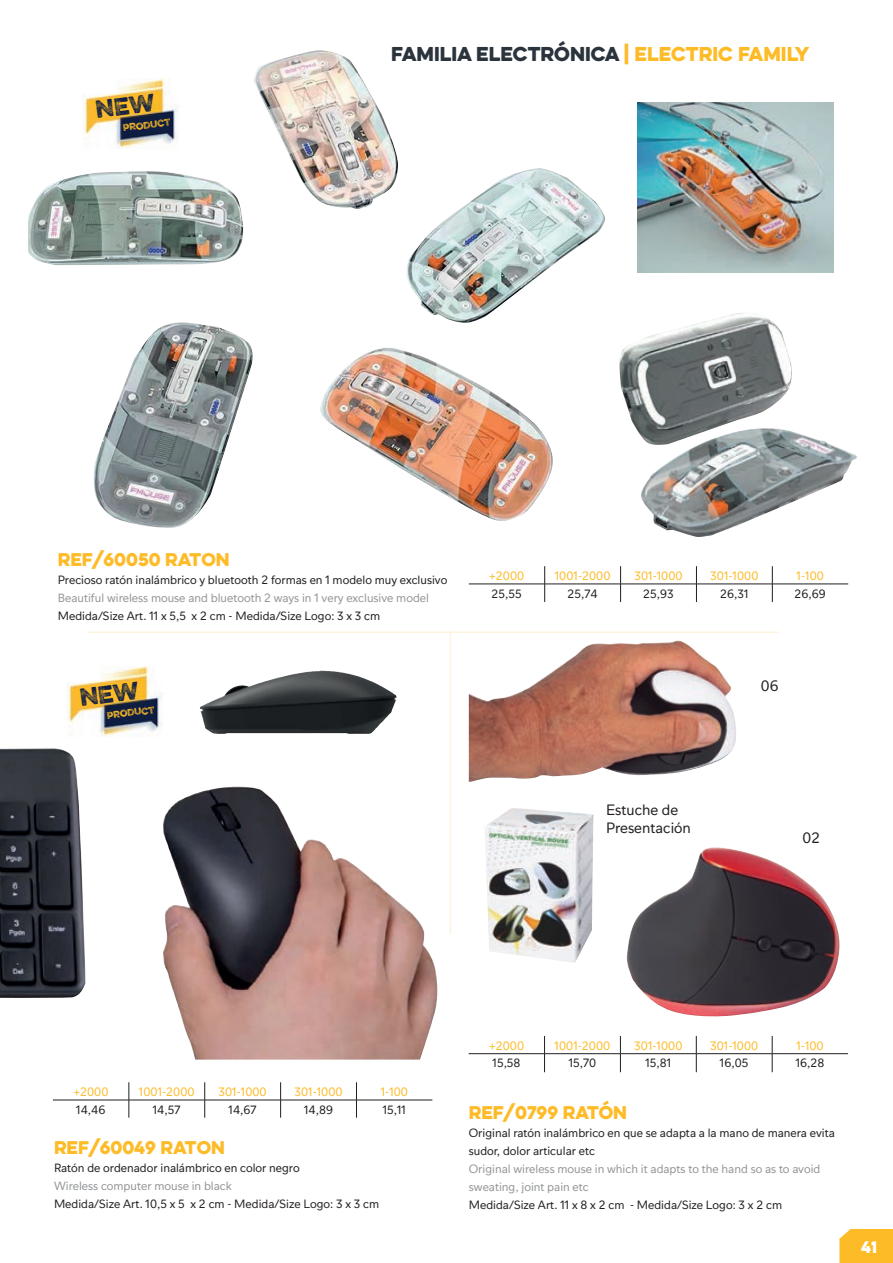
<style>
.page{position:relative;width:893px;height:1263px;background:#fff}
.page>*{position:absolute;margin:0;border:0;box-sizing:border-box;transform-origin:0 0}
.t1{font:18px "Eveleth W01 Clean";color:#2b343c}
.t2{font:16.5px "Eveleth W01 Clean";color:#fdbb28}
.t3{font:15px/18px "Travel";color:#231f20}
.t4{font:15px "Eveleth W01 Clean";color:#fff}
.t5{font:12.15px "Travel";color:#fdbb28}
.t6{font:12px/18px "Travel";color:#231f20}
.t7{font:12px/18px "Travel";color:#939598}
.t8{font:300 8.7px "Eveleth";color:#fdbb28}
.s1{color:#fdbb28}
</style>
<div class="page">
<div style="left:839px;top:1229px;width:54px;height:34px;background:#fdbb28"></div>
<img style="left:28px;top:50px;width:577px;height:478px">
<img style="left:637px;top:102px;width:197px;height:170px">
<img style="left:619px;top:313px;width:238px;height:224px">
<img style="left:83px;top:79px;width:96px;height:71px">
<img style="left:626px;top:847px;width:214px;height:170px">
<img style="left:485px;top:808px;width:108px;height:155px">
<img style="left:200px;top:671px;width:146px;height:63px">
<img style="left:0;top:748px;width:437px;height:311px">
<img style="left:67px;top:666px;width:96px;height:70px">
<hr style="left:88px;top:631px;width:690px;height:2px;background:#fef3dd">
<hr style="left:450px;top:631px;width:1px;height:303px;background:#fef3dd">
<svg style="left:128px;top:1082px;width:1px;height:35px"></svg>
<svg style="left:204px;top:1082px;width:1px;height:35px"></svg>
<svg style="left:280px;top:1082px;width:1px;height:35px"></svg>
<svg style="left:356px;top:1082px;width:1px;height:35px"></svg>
<hr style="left:53px;top:1100px;width:76px;height:1px;background:#231f20">
<hr style="left:129px;top:1100px;width:76px;height:1px;background:#231f20">
<hr style="left:205px;top:1100px;width:76px;height:1px;background:#231f20">
<hr style="left:281px;top:1100px;width:75px;height:1px;background:#231f20">
<hr style="left:356px;top:1100px;width:76px;height:1px;background:#231f20">
<svg style="left:544px;top:1036px;width:1px;height:36px"></svg>
<svg style="left:620px;top:1036px;width:1px;height:36px"></svg>
<svg style="left:696px;top:1036px;width:1px;height:36px"></svg>
<svg style="left:772px;top:1036px;width:1px;height:36px"></svg>
<hr style="left:469px;top:1053px;width:75px;height:1px;background:#231f20">
<hr style="left:544px;top:1053px;width:76px;height:1px;background:#231f20">
<hr style="left:620px;top:1053px;width:76px;height:1px;background:#231f20">
<hr style="left:696px;top:1053px;width:76px;height:1px;background:#231f20">
<hr style="left:772px;top:1053px;width:76px;height:1px;background:#231f20">
<img style="left:469px;top:640px;width:267px;height:142px">
<svg style="left:544px;top:566px;width:1px;height:36px"></svg>
<svg style="left:620px;top:566px;width:1px;height:36px"></svg>
<svg style="left:696px;top:566px;width:1px;height:36px"></svg>
<svg style="left:772px;top:566px;width:1px;height:36px"></svg>
<hr style="left:469px;top:584px;width:76px;height:1px;background:#231f20">
<hr style="left:545px;top:584px;width:76px;height:1px;background:#231f20">
<hr style="left:621px;top:584px;width:75px;height:1px;background:#231f20">
<hr style="left:696px;top:584px;width:76px;height:1px;background:#231f20">
<hr style="left:772px;top:584px;width:76px;height:1px;background:#231f20">
<svg style="left:96px;top:93px;width:59px;height:25px"></svg>
<svg style="left:80px;top:681px;width:60px;height:25px"></svg>
<p class="t8" style="left:122px;top:121px;width:49px;rotate:-8deg">PRODUCT</p>
<h1 class="t1" style="left:391px;top:41px;width:420px">FAMILIA ELECTRÓNICA <span class="s1">| ELECTRIC FAMILY</span></h1>
<h2 class="t2" style="left:58px;top:547px;width:173px">REF/60050 RATON</h2>
<p class="t6" style="left:58px;top:570px;width:391px">Precioso ratón inalámbrico y bluetooth 2 formas en 1 modelo muy exclusivo</p>
<p class="t7" style="left:58px;top:588px;width:373px">Beautiful wireless mouse and bluetooth 2 ways in 1 very exclusive model</p>
<p class="t6" style="left:58px;top:606px;width:324px">Medida/Size Art. 11 x 5,5 x 2 cm - Medida/Size Logo: 3 x 3 cm</p>
<p class="t8" style="left:106px;top:709px;width:49px;rotate:-8deg">PRODUCT</p>
<p class="t5" style="left:489px;top:568px;width:37px">+2000</p>
<p class="t5" style="left:555px;top:568px;width:57px">1001-2000</p>
<p class="t5" style="left:634px;top:568px;width:50px">301-1000</p>
<p class="t5" style="left:710px;top:568px;width:50px">301-1000</p>
<p class="t5" style="left:797px;top:568px;width:29px">1-100</p>
<p class="t6" style="left:492px;top:584px;width:32px">25,55</p>
<p class="t6" style="left:567px;top:584px;width:32px">25,74</p>
<p class="t6" style="left:643px;top:584px;width:32px">25,93</p>
<p class="t6" style="left:720px;top:584px;width:30px">26,31</p>
<p class="t6" style="left:795px;top:584px;width:33px">26,69</p>
<p class="t3" style="left:606px;top:800px;width:86px">Estuche de<br>Presentación</p>
<p class="t3" style="left:761px;top:677px;width:19px">06</p>
<p class="t3" style="left:802px;top:828px;width:19px">02</p>
<p class="t5" style="left:73px;top:1084px;width:37px">+2000</p>
<p class="t5" style="left:139px;top:1084px;width:57px">1001-2000</p>
<p class="t5" style="left:219px;top:1084px;width:50px">301-1000</p>
<p class="t5" style="left:294px;top:1084px;width:50px">301-1000</p>
<p class="t5" style="left:381px;top:1084px;width:29px">1-100</p>
<p class="t6" style="left:76px;top:1100px;width:31px">14,46</p>
<p class="t6" style="left:153px;top:1100px;width:29px">14,57</p>
<p class="t6" style="left:229px;top:1100px;width:30px">14,67</p>
<p class="t6" style="left:304px;top:1100px;width:31px">14,89</p>
<p class="t6" style="left:383px;top:1100px;width:25px">15,11</p>
<h2 class="t2" style="left:54px;top:1135px;width:172px">REF/60049 RATON</h2>
<p class="t6" style="left:54px;top:1159px;width:247px">Ratón de ordenador inalámbrico en color negro</p>
<p class="t7" style="left:54px;top:1177px;width:179px">Wireless computer mouse in black</p>
<p class="t6" style="left:54px;top:1195px;width:327px">Medida/Size Art. 10,5 x 5 x 2 cm - Medida/Size Logo: 3 x 3 cm</p>
<p class="t5" style="left:489px;top:1038px;width:37px">+2000</p>
<p class="t5" style="left:555px;top:1038px;width:57px">1001-2000</p>
<p class="t5" style="left:634px;top:1038px;width:50px">301-1000</p>
<p class="t5" style="left:710px;top:1038px;width:50px">301-1000</p>
<p class="t5" style="left:796px;top:1038px;width:29px">1-100</p>
<p class="t6" style="left:493px;top:1054px;width:30px">15,58</p>
<p class="t6" style="left:569px;top:1054px;width:29px">15,70</p>
<p class="t6" style="left:645px;top:1054px;width:27px">15,81</p>
<p class="t6" style="left:720px;top:1054px;width:30px">16,05</p>
<p class="t6" style="left:796px;top:1054px;width:30px">16,28</p>
<h2 class="t2" style="left:469px;top:1100px;width:160px">REF/0799 RATÓN</h2>
<p class="t6" style="left:469px;top:1123px;width:368px">Original ratón inalámbrico en que se adapta a la mano de manera evita sudor, dolor articular etc</p>
<p class="t7" style="left:469px;top:1159px;width:353px">Original wireless mouse in which it adapts to the hand so as to avoid sweating, joint pain etc</p>
<p class="t6" style="left:469px;top:1195px;width:315px">Medida/Size Art. 11 x 8 x 2 cm - Medida/Size Logo: 3 x 2 cm</p>
<p class="t4" style="left:861px;top:1236px;width:17px">41</p>
</div>
